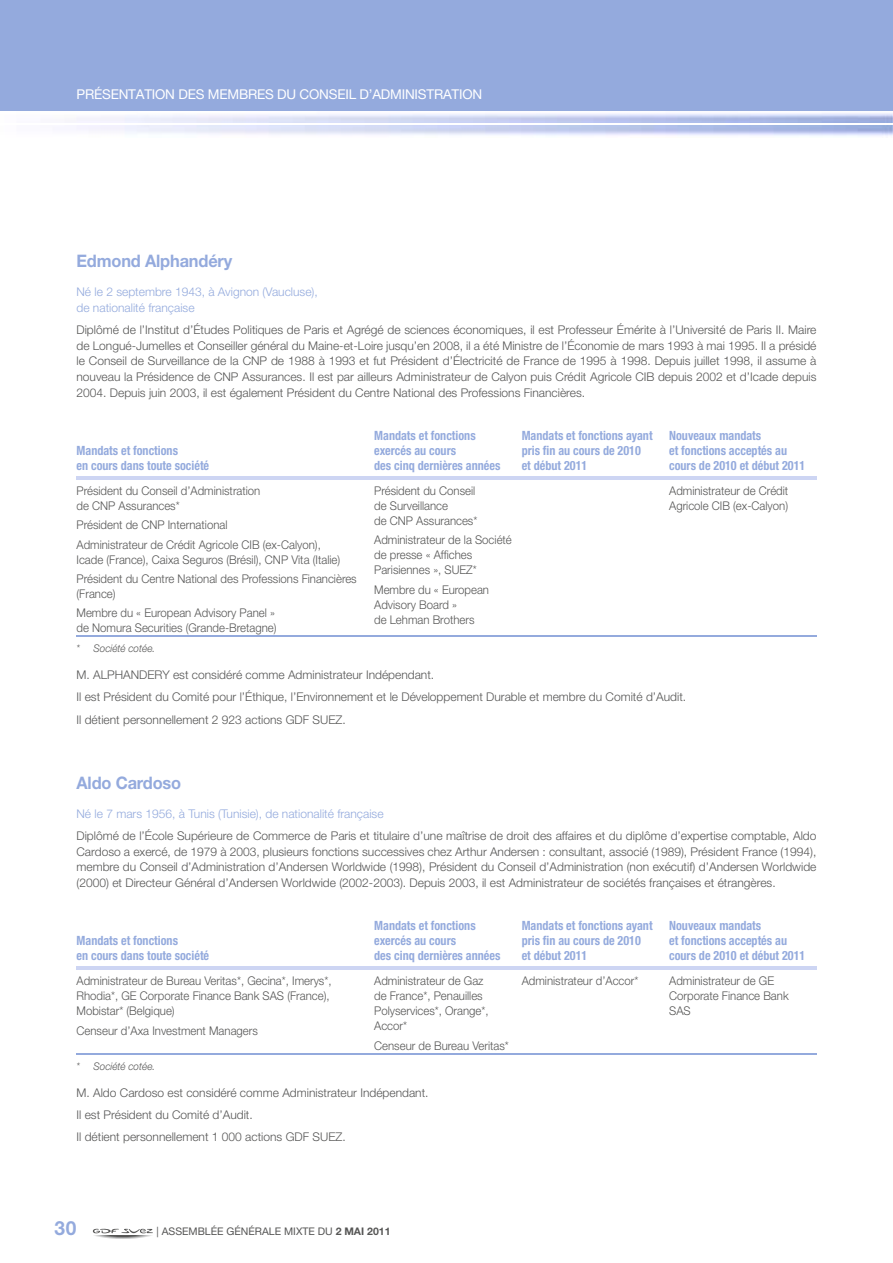
<style>
.page{position:relative;width:893px;height:1263px;background:#fff}
.page>*{position:absolute;margin:0;border:0;box-sizing:border-box;transform-origin:0 0}
.t1{font:700 19.5px "Helvetica Neue LT Std";color:#94aadd}
.t2{font:700 17.25px "Helvetica Neue LT Std";letter-spacing:-.01em;color:#94aadd;scale:.95 1}
.t3{font:13.5px "Helvetica Neue LT Std";letter-spacing:-.015em;color:#fff}
.t4{font:700 condensed 12.75px/15px "Helvetica Neue LT Std";color:#94aadd;scale:.95 1}
.t5{font:300 12px/15.8px "Helvetica Neue LT Std";color:#565655;text-align:justify}
.t6{font:300 12px/15px "Helvetica Neue LT Std";color:#565655;scale:.95 1}
.t7{font:300 12px/15.8px "Helvetica Neue LT Std";color:#94aadd}
.t8{font:10.5px "Helvetica Neue LT Std";color:#565655}
.t9{font:italic 300 10.5px "Helvetica Neue LT Std";color:#565655;scale:.95 1}
.s1{font-weight:700}
</style>
<div class="page">
<svg style="left:93px;top:1228px;width:60px;height:11px"></svg>
<div style="left:0;top:0;width:893px;height:112px;background:#94aadd"></div>
<hr style="left:77px;top:477px;width:740px;height:3px;background:#cdd5f3">
<hr style="left:77px;top:636px;width:740px;height:1px;background:#94aadd">
<hr style="left:77px;top:967px;width:740px;height:3px;background:#cdd5f3">
<hr style="left:77px;top:1053px;width:740px;height:2px;background:#94aadd">
<p class="t3" style="left:77px;top:89px;width:407px">PRÉSENTATION DES MEMBRES DU CONSEIL D’ADMINISTRATION</p>
<h2 class="t2" style="left:77px;top:255px;width:165px">Edmond Alphandéry</h2>
<p class="t7" style="left:77px;top:285px;width:243px">Né le 2 septembre 1943, à Avignon (Vaucluse), de nationalité française</p>
<p class="t5" style="left:77px;top:323px;width:741px">Diplômé de l’Institut d’Études Politiques de Paris et Agrégé de sciences économiques, il est Professeur Émérite à l’Université de Paris II. Maire de Longué-Jumelles et Conseiller général du Maine-et-Loire jusqu’en 2008, il a été Ministre de l’Économie de mars 1993 à mai 1995. Il a présidé le Conseil de Surveillance de la CNP de 1988 à 1993 et fut Président d’Électricité de France de 1995 à 1998. Depuis juillet 1998, il assume à nouveau la Présidence de CNP Assurances. Il est par ailleurs Administrateur de Calyon puis Crédit Agricole CIB depuis 2002 et d’Icade depuis 2004. Depuis juin 2003, il est également Président du Centre National des Professions Financières.</p>
<p class="t4" style="left:77px;top:444px;width:141px">Mandats et fonctions<br>en cours dans toute société</p>
<p class="t6" style="left:77px;top:485px;width:195px">Président du Conseil d’Administration de CNP Assurances*</p>
<p class="t6" style="left:77px;top:517px;width:259px;line-height:19.2px">Président de CNP International<br>Administrateur de Crédit Agricole CIB (ex-Calyon),</p>
<p class="t6" style="left:77px;top:551px;width:296px;line-height:19.2px">Icade (France), Caixa Seguros (Brésil), CNP Vita (Italie)<br>Président du Centre National des Professions Financières</p>
<p class="t6" style="left:77px;top:585px;width:210px;line-height:19.2px">(France)<br>Membre du « European Advisory Panel »</p>
<p class="t6" style="left:77px;top:622px;width:212px">de Nomura Securities (Grande-Bretagne)</p>
<p class="t4" style="left:374px;top:429px;width:134px">Mandats et fonctions exercés au cours<br>des cinq dernières années</p>
<p class="t4" style="left:522px;top:429px;width:139px">Mandats et fonctions ayant pris fin au cours de 2010 et début 2011</p>
<p class="t4" style="left:669px;top:429px;width:145px">Nouveaux mandats<br>et fonctions acceptés au cours de 2010 et début 2011</p>
<p class="t6" style="left:374px;top:485px;width:110px">Président du Conseil de Surveillance<br>de CNP Assurances*</p>
<p class="t6" style="left:374px;top:534px;width:146px">Administrateur de la Société de presse « Affiches<br>Parisiennes », SUEZ*</p>
<p class="t6" style="left:374px;top:583px;width:122px">Membre du « European<br>Advisory Board »<br>de Lehman Brothers</p>
<p class="t6" style="left:669px;top:485px;width:127px">Administrateur de Crédit<br>Agricole CIB (ex-Calyon)</p>
<p class="t9" style="left:77px;top:645px;width:84px">* Société cotée.</p>
<p class="t5" style="left:77px;top:665px;width:611px;line-height:22.2px;text-align:left">M. ALPHANDERY est considéré comme Administrateur Indépendant.<br>Il est Président du Comité pour l’Éthique, l’Environnement et le Développement Durable et membre du Comité d’Audit.<br>Il détient personnellement 2 923 actions GDF SUEZ.</p>
<h2 class="t2" style="left:77px;top:777px;width:112px">Aldo Cardoso</h2>
<p class="t7" style="left:77px;top:807px;width:309px">Né le 7 mars 1956, à Tunis (Tunisie), de nationalité française</p>
<p class="t5" style="left:77px;top:829px;width:741px">Diplômé de l’École Supérieure de Commerce de Paris et titulaire d’une maîtrise de droit des affaires et du diplôme d’expertise comptable, Aldo Cardoso a exercé, de 1979 à 2003, plusieurs fonctions successives chez Arthur Andersen : consultant, associé (1989), Président France (1994), membre du Conseil d’Administration d’Andersen Worldwide (1998), Président du Conseil d’Administration (non exécutif) d’Andersen Worldwide (2000) et Directeur Général d’Andersen Worldwide (2002-2003). Depuis 2003, il est Administrateur de sociétés françaises et étrangères.</p>
<p class="t4" style="left:77px;top:934px;width:141px">Mandats et fonctions<br>en cours dans toute société</p>
<p class="t6" style="left:77px;top:975px;width:270px">Administrateur de Bureau Veritas*, Gecina*, Imerys*,<br>Rhodia*, GE Corporate Finance Bank SAS (France),<br>Mobistar* (Belgique)</p>
<p class="t6" style="left:77px;top:1024px;width:192px">Censeur d’Axa Investment Managers</p>
<p class="t4" style="left:374px;top:919px;width:134px">Mandats et fonctions exercés au cours<br>des cinq dernières années</p>
<p class="t4" style="left:522px;top:919px;width:139px">Mandats et fonctions ayant pris fin au cours de 2010 et début 2011</p>
<p class="t4" style="left:669px;top:919px;width:145px">Nouveaux mandats<br>et fonctions acceptés au cours de 2010 et début 2011</p>
<p class="t6" style="left:374px;top:975px;width:122px">Administrateur de Gaz de France*, Penauilles<br>Polyservices*, Orange*,<br>Accor*</p>
<p class="t6" style="left:374px;top:1039px;width:143px">Censeur de Bureau Veritas*</p>
<p class="t6" style="left:522px;top:975px;width:124px">Administrateur d’Accor*</p>
<p class="t6" style="left:669px;top:975px;width:127px">Administrateur de GE<br>Corporate Finance Bank<br>SAS</p>
<p class="t9" style="left:77px;top:1062px;width:84px">* Société cotée.</p>
<p class="t5" style="left:77px;top:1082px;width:354px;line-height:22.2px;text-align:left">M. Aldo Cardoso est considéré comme Administrateur Indépendant.<br>Il est Président du Comité d’Audit.<br>Il détient personnellement 1 000 actions GDF SUEZ.</p>
<h1 class="t1" style="left:55px;top:1221px;width:23px">30</h1>
<p class="t8" style="left:157px;top:1228px;width:235px">| ASSEMBLÉE GÉNÉRALE MIXTE DU <span class="s1">2 MAI 2011</span></p>
</div>
